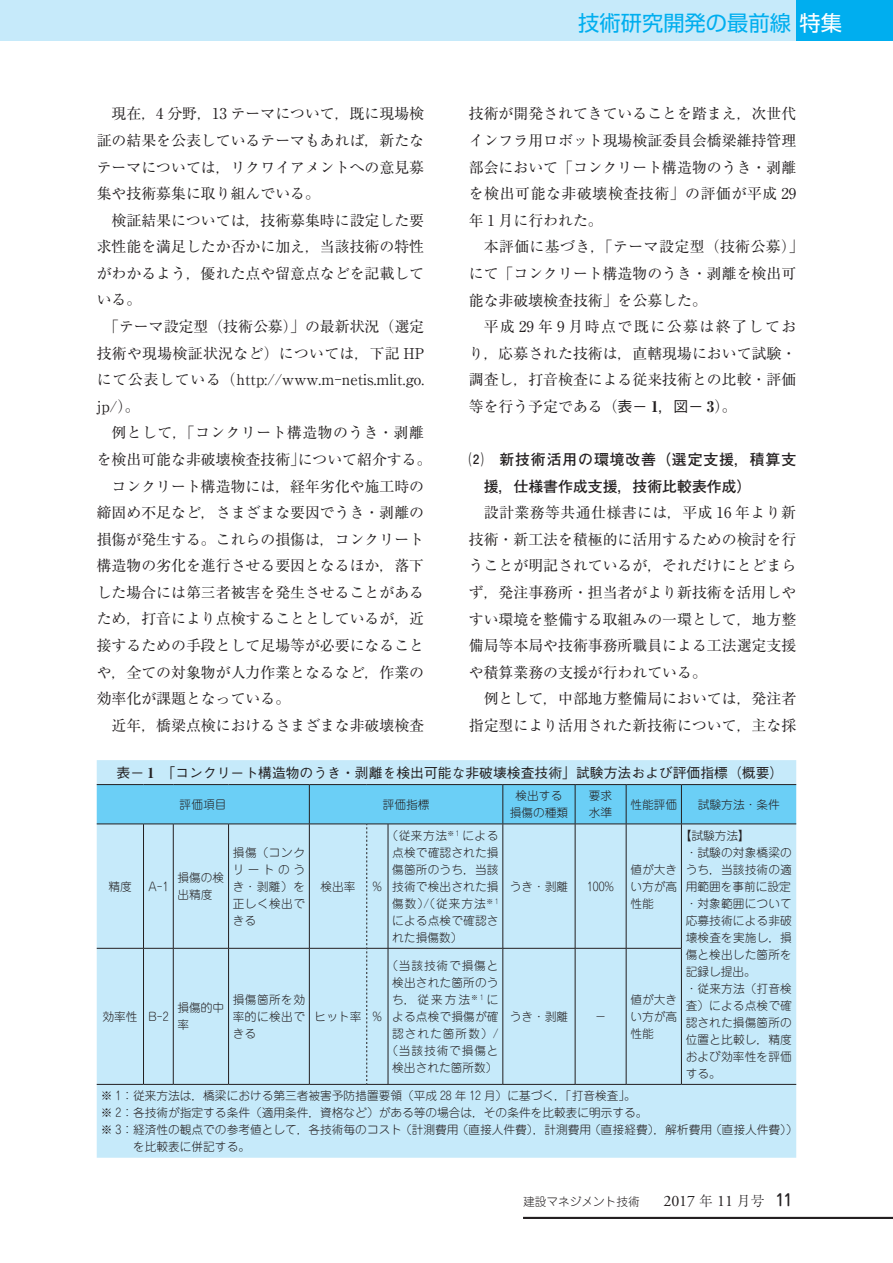
<style>
.page{position:relative;width:893px;height:1263px;background:#fff}
.page>*{position:absolute;margin:0;border:0;box-sizing:border-box;transform-origin:0 0}
.t1{font:21.3px "Shin Go Pr 6 N";color:#00aeef}
.t2{font:14.85px/26.5px "Ryumin Pr 6 N";color:#231f20;text-align:justify}
.t3{font:700 14.85px/26.5px "Futo Go B101 Pr 6 N";letter-spacing:.06em;color:#231f20}
.t4{font:14.85px "Ryumin Pr 6 N";letter-spacing:.02em;color:#231f20}
.t5{font:14.85px "Ryumin Pr 6 N";letter-spacing:.03em;color:#231f20}
.t6{font:500 13.8px "Gothic BBB Pr 6 N";color:#231f20}
.t7{font:300 11.7px/17px "Jun 101 Pro";color:#231f20;text-align:justify}
.t8{font:300 11.7px/17px "Jun 101 Pro";letter-spacing:.04em;color:#231f20;text-align:center}
.s1{color:#fff}
.s2{font-family:"Gothic BBB Pr 6 N";font-weight:500}
.s3{font-weight:800}
.s4{font-family:"Ryumin Pr 6 N";font-weight:800}
.s5{font-family:"Adobe Garamond Pro";font-weight:400;font-size:15.9px}
.s6{font-family:"Ryumin Pr 6 N";font-size:13.8px}
.s7{font-family:"Jun 34 Pro";font-weight:500;font-size:15.9px}
</style>
<div class="page">
<div style="left:795px;top:0;width:98px;height:40px;background:#00aeef"></div>
<div style="left:0;top:0;width:795px;height:40px;background:#c6eafa"></div>
<div style="left:97px;top:760px;width:699px;height:398px;background:#c6eafa"></div>
<svg style="left:97px;top:784px;width:699px;height:301px;background:#b6e1f3"></svg>
<hr style="left:523px;top:1217px;width:370px;height:2px;background:#231f20">
<h1 class="t1" style="left:578px;top:6px;width:265px">技術研究開発の最前線<span class="s1">特集</span></h1>
<p class="t2" style="left:97px;top:100px;width:329px;text-indent:15px">現在，4 分野，13 テーマについて，既に現場検証の結果を公表しているテーマもあれば，新たなテーマについては，リクワイアメントへの意見募集や技術募集に取り組んでいる。</p>
<p class="t2" style="left:112px;top:206px;width:314px">検証結果については，技術募集時に設定した要</p>
<p class="t2" style="left:97px;top:233px;width:329px">求性能を満足したか否かに加え，当該技術の特性</p>
<p class="t2" style="left:97px;top:259px;width:329px">がわかるよう，優れた点や留意点などを記載して</p>
<p class="t2" style="left:97px;top:286px;width:46px">いる。</p>
<p class="t2" style="left:104px;top:312px;width:321px">「テーマ設定型（技術公募）」の最新状況（選定</p>
<p class="t4" style="left:97px;top:341px;width:329px">技術や現場検証状況など）については，下記 HP</p>
<p class="t2" style="left:97px;top:366px;width:329px">にて公表している（http://www.m-netis.mlit.go.</p>
<p class="t2" style="left:97px;top:392px;width:44px">jp/）。</p>
<p class="t5" style="left:112px;top:421px;width:314px">例として，「コンクリート構造物のうき・剥離</p>
<p class="t2" style="left:97px;top:445px;width:336px">を検出可能な非破壊検査技術」について紹介する。</p>
<p class="t2" style="left:112px;top:472px;width:314px">コンクリート構造物には，経年劣化や施工時の</p>
<p class="t2" style="left:97px;top:498px;width:329px">締固め不足など，さまざまな要因でうき・剥離の</p>
<p class="t2" style="left:97px;top:525px;width:329px">損傷が発生する。これらの損傷は，コンクリート</p>
<p class="t2" style="left:97px;top:552px;width:329px">構造物の劣化を進行させる要因となるほか，落下</p>
<p class="t2" style="left:97px;top:578px;width:329px">した場合には第三者被害を発生させることがある</p>
<p class="t2" style="left:97px;top:605px;width:329px">ため，打音により点検することとしているが，近</p>
<p class="t2" style="left:97px;top:631px;width:329px">接するための手段として足場等が必要になること</p>
<p class="t2" style="left:97px;top:658px;width:329px">や，全ての対象物が人力作業となるなど，作業の</p>
<p class="t2" style="left:97px;top:684px;width:195px">効率化が課題となっている。</p>
<p class="t2" style="left:112px;top:711px;width:314px">近年，橋梁点検におけるさまざまな非破壊検査</p>
<p class="t2" style="left:469px;top:100px;width:329px">技術が開発されてきていることを踏まえ，次世代インフラ用ロボット現場検証委員会橋梁維持管理部会において「コンクリート構造物のうき・剥離を検出可能な非破壊検査技術」の評価が平成 29年 1 月に行われた。</p>
<p class="t2" style="left:469px;top:233px;width:336px;text-align:left;text-indent:15px">本評価に基づき，「テーマ設定型（技術公募）」にて「コンクリート構造物のうき・剥離を検出可能な非破壊検査技術」を公募した。</p>
<p class="t2" style="left:469px;top:312px;width:329px;text-indent:15px">平成 29 年 9 月時点で既に公募は終了しており，応募された技術は，直轄現場において試験・調査し，打音検査による従来技術との比較・評価等を行う予定である（<span class="s2">表－</span> <span class="s3">1</span><span class="s2">，図－</span> <span class="s3">3</span>）。</p>
<p class="t3" style="left:484px;top:446px;width:314px;text-indent:-15px">⑵　新技術活用の環境改善（選定支援，積算支援，仕様書作成支援，技術比較表作成）</p>
<p class="t2" style="left:469px;top:499px;width:329px;text-indent:15px">設計業務等共通仕様書には，平成 16 年より新技術・新工法を積極的に活用するための検討を行うことが明記されているが，それだけにとどまらず，発注事務所・担当者がより新技術を活用しやすい環境を整備する取組みの一環として，地方整備局等本局や技術事務所職員による工法選定支援や積算業務の支援が行われている。</p>
<p class="t2" style="left:469px;top:685px;width:329px;text-align:right">例として，中部地方整備局においては，発注者指定型により活用された新技術について，主な採</p>
<p class="t6" style="left:117px;top:761px;width:668px">表－ <span class="s4">1</span>　「コンクリート構造物のうき・剥離を検出可能な非破壊検査技術」試験方法および評価指標（概要）</p>
<p class="t7" style="left:180px;top:794px;width:48px">評価項目</p>
<p class="t7" style="left:383px;top:794px;width:48px">評価指標</p>
<p class="t7" style="left:510px;top:786px;width:60px;text-align:center">検出する損傷の種類</p>
<p class="t7" style="left:589px;top:786px;width:25px">要求水準</p>
<p class="t7" style="left:630px;top:794px;width:48px">性能評価</p>
<p class="t7" style="left:698px;top:794px;width:83px">試験方法・条件</p>
<p class="t7" style="left:108px;top:876px;width:25px">精度</p>
<p class="t7" style="left:148px;top:876px;width:22px">A-1</p>
<p class="t7" style="left:178px;top:868px;width:48px">損傷の検出精度</p>
<p class="t7" style="left:233px;top:842px;width:74px">損傷（コンクリートのうき・剥離）を正しく検出できる</p>
<p class="t7" style="left:103px;top:1006px;width:68px">効率性 B-2</p>
<p class="t7" style="left:178px;top:998px;width:48px">損傷的中率</p>
<p class="t7" style="left:233px;top:989px;width:74px">損傷箇所を効率的に検出できる</p>
<p class="t7" style="left:320px;top:876px;width:37px">検出率</p>
<p class="t7" style="left:373px;top:876px;width:11px">%</p>
<p class="t7" style="left:315px;top:1006px;width:69px">ヒット率 %</p>
<p class="t7" style="left:392px;top:825px;width:108px;text-indent:-6px">（従来方法<sup>※</sup> <sup>1</sup> による点検で確認された損傷箇所のうち，当該技術で検出された損傷数）/（従来方法<sup>※</sup> <sup>1</sup>による点検で確認された損傷数）</p>
<p class="t8" style="left:386px;top:955px;width:114px">（当該技術で損傷と検出された箇所のうち，従来方法<sup>※1</sup> による点検で損傷が確認された箇所数）/（当該技術で損傷と検出された箇所数）</p>
<p class="t7" style="left:510px;top:876px;width:60px">うき・剥離</p>
<p class="t7" style="left:587px;top:876px;width:29px">100%</p>
<p class="t7" style="left:510px;top:1006px;width:60px">うき・剥離</p>
<p class="t7" style="left:595px;top:1006px;width:13px">−</p>
<p class="t7" style="left:630px;top:859px;width:48px">値が大きい方が高性能</p>
<p class="t7" style="left:630px;top:989px;width:48px">値が大きい方が高性能</p>
<p class="t7" style="left:686px;top:825px;width:108px;text-align:left;text-indent:-6px">【試験方法】<br>・試験の対象橋梁のうち，当該技術の適用範囲を事前に設定・対象範囲について応募技術による非破壊検査を実施し，損傷と検出した箇所を記録し提出。<br>・従来方法（打音検査）による点検で確認された損傷箇所の位置と比較し，精度および効率性を評価する。</p>
<p class="t7" style="left:101px;top:1086px;width:536px">※ 1：従来方法は，橋梁における第三者被害予防措置要領（平成 28 年 12 月）に基づく，「打音検査」。</p>
<p class="t7" style="left:101px;top:1103px;width:548px">※ 2：各技術が指定する条件（適用条件，資格など）がある等の場合は，その条件を比較表に明示する。</p>
<p class="t7" style="left:101px;top:1120px;width:698px">※ 3：経済性の観点での参考値として，各技術毎のコスト（計測費用（直接人件費），計測費用（直接経費），解析費用（直接人件費））</p>
<p class="t7" style="left:133px;top:1137px;width:118px">を比較表に併記する。</p>
<p class="t7" style="left:523px;top:1191px;width:270px">建設マネジメント技術　　<span class="s5">2017</span> <span class="s6">年</span> <span class="s5">11</span> <span class="s6">月号</span> <span class="s7">11</span></p>
</div>
